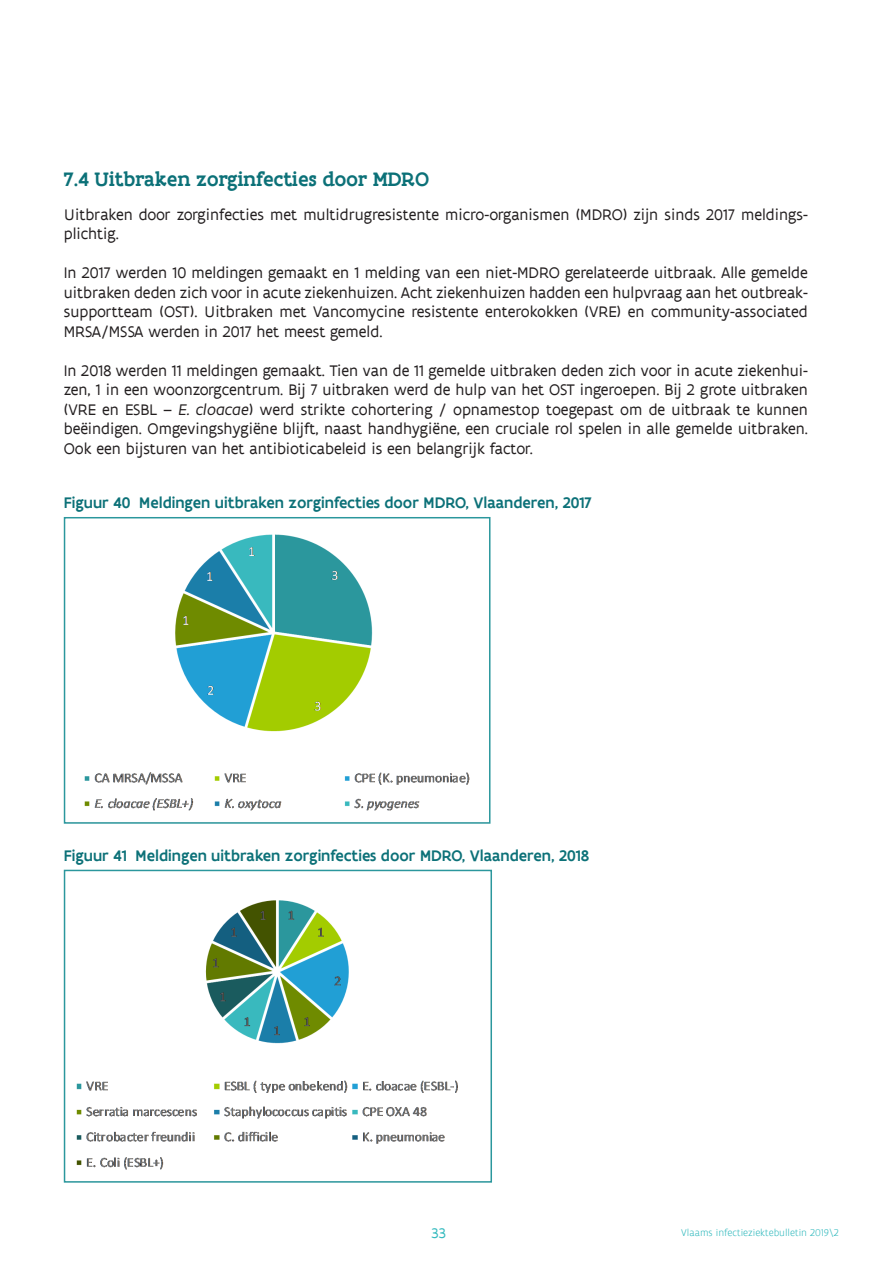
<style>
.page{position:relative;width:893px;height:1263px;background:#fff}
.page>*{position:absolute;margin:0;border:0;box-sizing:border-box;transform-origin:0 0}
.t1{font:500 21px "Flanders Art Serif";color:#0c7178}
.t2{font:16.5px/19.5px "Flanders Art Sans";color:#231f20;text-align:justify}
.t3{font:500 16.5px "Flanders Art Sans";color:#0c7178}
.t4{font:15px "Flanders Art Sans";color:#34babe}
.t5{font:300 10.5px "Flanders Art Sans";color:#34babe}
.s1{font-style:italic}
</style>
<div class="page">
<img style="left:84px;top:534px;width:386px;height:277px">
<div style="left:64px;top:517px;width:426px;height:307px;border:2px solid #2b979d"></div>
<img style="left:76px;top:900px;width:382px;height:270px">
<div style="left:64px;top:870px;width:428px;height:313px;border:2px solid #2b979d"></div>
<p class="t1" style="left:64px;top:165px;width:367px">7.4 Uitbraken zorginfecties door MDRO</p>
<p class="t2" style="left:64px;top:205px;width:746px">Uitbraken door zorginfecties met multidrugresistente micro-organismen (MDRO) zijn sinds 2017 meldings&shy;plichtig.</p>
<p class="t2" style="left:64px;top:263px;width:746px">In 2017 werden 10 meldingen gemaakt en 1 melding van een niet-MDRO gerelateerde uitbraak. Alle gemelde uitbraken deden zich voor in acute ziekenhuizen. Acht ziekenhuizen hadden een hulpvraag aan het outbreak&shy;supportteam (OST). Uitbraken met Vancomycine resistente enterokokken (VRE) en community-associated MRSA/MSSA werden in 2017 het meest gemeld.</p>
<p class="t2" style="left:64px;top:361px;width:746px">In 2018 werden 11 meldingen gemaakt. Tien van de 11 gemelde uitbraken deden zich voor in acute ziekenhui&shy;zen, 1 in een woonzorgcentrum. Bij 7 uitbraken werd de hulp van het OST ingeroepen. Bij 2 grote uitbraken (VRE en ESBL – <span class="s1">E. cloacae</span>) werd strikte cohortering / opnamestop toegepast om de uitbraak te kunnen beëindigen. Omgevingshygiëne blijft, naast handhygiëne, een cruciale rol spelen in alle gemelde uitbraken.<br>Ook een bijsturen van het antibioticabeleid is een belangrijk factor.</p>
<p class="t3" style="left:64px;top:493px;width:530px">Figuur 40 Meldingen uitbraken zorginfecties door MDRO, Vlaanderen, 2017</p>
<p class="t3" style="left:64px;top:845px;width:527px">Figuur 41 Meldingen uitbraken zorginfecties door MDRO, Vlaanderen, 2018</p>
<p class="t4" style="left:431px;top:1224px;width:16px">33</p>
<p class="t5" style="left:681px;top:1227px;width:159px">Vlaams infectieziektebulletin 2019\2</p>
</div>
